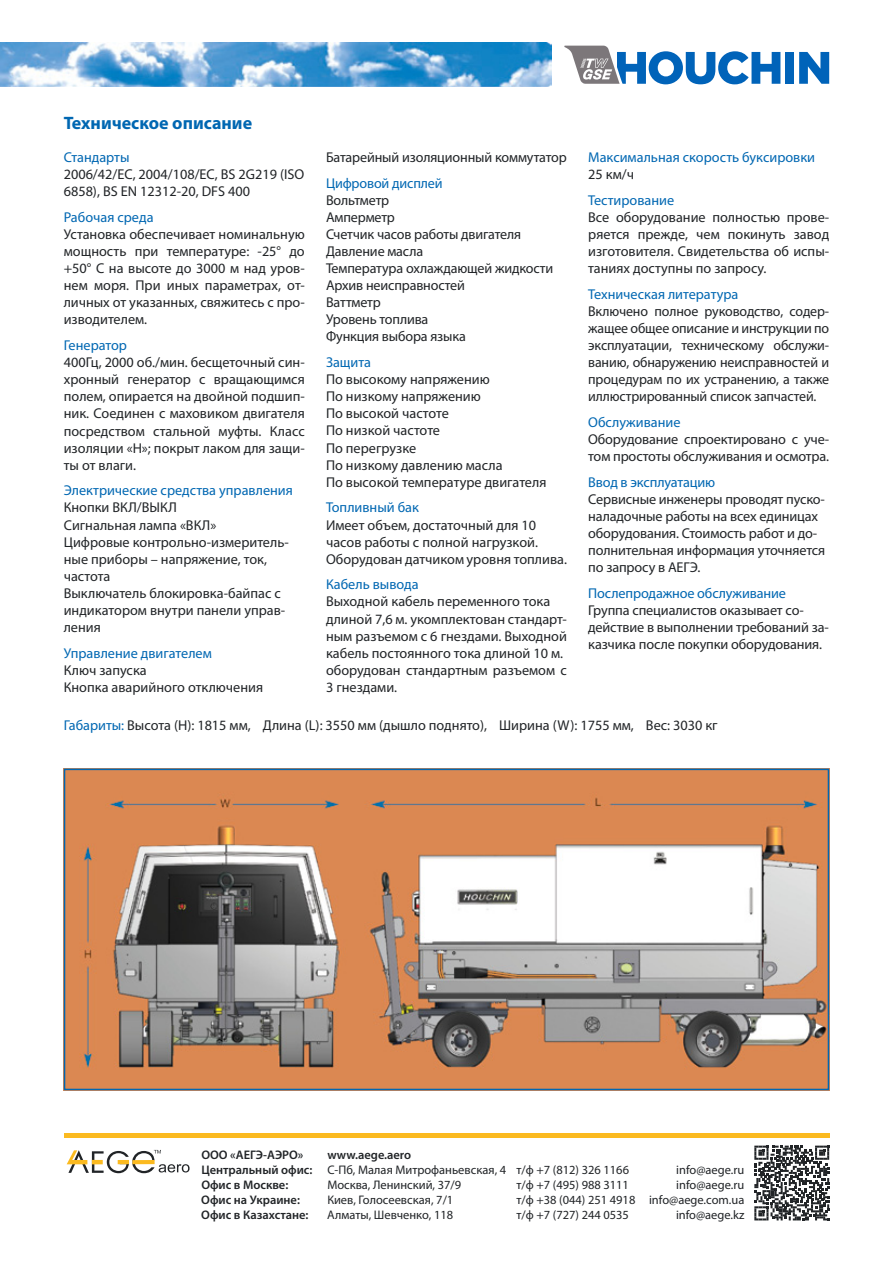
<style>
.page{position:relative;width:893px;height:1263px;background:#fff}
.page>*{position:absolute;margin:0;border:0;box-sizing:border-box;transform-origin:0 0}
.t1{font:700 18px "Myriad Pro";color:#0067b2}
.t2{font:14.25px/17.1px "Myriad Pro";color:#212427}
.t3{font:14.25px "Myriad Pro";color:#0067b2}
.t4{font:12.45px/15px "Myriad Pro";color:#212427}
.t5{font:600 12.45px "Myriad Pro";color:#212427}
.s1{color:#0067b2}
.s2{font-weight:600}
</style>
<div class="page">
<img style="left:67px;top:772px;width:759px;height:315px">
<div style="left:64px;top:769px;width:765px;height:321px;border:2px solid #0067b2"></div>
<svg style="left:754px;top:1145px;width:75px;height:75px"></svg>
<img style="left:0;top:42px;width:552px;height:44px">
<div style="left:785px;top:52px;width:9px;height:32px;background:#0063b9"></div>
<svg style="left:799px;top:52px;width:30px;height:32px"></svg>
<svg style="left:564px;top:46px;width:216px;height:38px"></svg>
<svg style="left:67px;top:1150px;width:123px;height:23px"></svg>
<div style="left:64px;top:1133px;width:765px;height:5px;background:#fbba20"></div>
<p class="t1" style="left:64px;top:111px;width:190px">Техническое описание</p>
<p class="t3" style="left:64px;top:148px;width:67px">Стандарты</p>
<p class="t2" style="left:64px;top:165px;width:242px">2006/42/EC, 2004/108/EC, BS 2G219 (ISO<br>6858), BS EN 12312-20, DFS 400</p>
<p class="t3" style="left:64px;top:208px;width:91px">Рабочая среда</p>
<p class="t2" style="left:64px;top:225px;width:243px;text-align:justify">Установка обеспечивает номинальную мощность при температуре: -25° до +50° С на высоте до 3000 м над уров&shy;нем моря. При иных параметрах, от&shy;личных от указанных, свяжитесь с про&shy;изводителем.</p>
<p class="t3" style="left:64px;top:336px;width:65px">Генератор</p>
<p class="t2" style="left:64px;top:353px;width:243px;text-align:justify">400Гц, 2000 об./мин. бесщеточный син&shy;хронный генератор с вращающимся полем, опирается на двойной подшип&shy;ник. Соединен с маховиком двигателя посредством стальной муфты. Класс изоляции «H»; покрыт лаком для защи&shy;ты от влаги.</p>
<p class="t3" style="left:64px;top:482px;width:231px">Электрические средства управления</p>
<p class="t2" style="left:64px;top:499px;width:227px">Кнопки ВКЛ/ВЫКЛ<br>Сигнальная лампа «ВКЛ»<br>Цифровые контрольно-измеритель&shy;ные приборы – напряжение, ток, частота<br>Выключатель блокировка-байпас с индикатором внутри панели управ&shy;ления</p>
<p class="t3" style="left:64px;top:644px;width:150px">Управление двигателем</p>
<p class="t2" style="left:64px;top:661px;width:201px">Ключ запуска<br>Кнопка аварийного отключения</p>
<p class="t2" style="left:326px;top:148px;width:242px">Батарейный изоляционный коммутатор</p>
<p class="t3" style="left:326px;top:174px;width:118px">Цифровой дисплей</p>
<p class="t2" style="left:326px;top:191px;width:229px">Вольтметр<br>Амперметр<br>Счетчик часов работы двигателя<br>Давление масла<br>Температура охлаждающей жидкости<br>Архив неисправностей<br>Ваттметр<br>Уровень топлива<br>Функция выбора языка</p>
<p class="t3" style="left:326px;top:353px;width:46px">Защита</p>
<p class="t2" style="left:326px;top:371px;width:222px">По высокому напряжению<br>По низкому напряжению<br>По высокой частоте<br>По низкой частоте<br>По перегрузке<br>По низкому давлению масла<br>По высокой температуре двигателя</p>
<p class="t3" style="left:326px;top:499px;width:94px">Топливный бак</p>
<p class="t2" style="left:326px;top:516px;width:242px">Имеет объем, достаточный для 10 часов работы с полной нагрузкой.<br>Оборудован датчиком уровня топлива.</p>
<p class="t3" style="left:326px;top:576px;width:94px">Кабель вывода</p>
<p class="t2" style="left:326px;top:593px;width:242px">Выходной кабель переменного тока длиной 7,6 м. укомплектован стандарт&shy;ным разъемом с 6 гнездами. Выходной кабель постоянного тока длиной 10 м. оборудован стандартным разъемом с<br>3 гнездами.</p>
<p class="t3" style="left:588px;top:148px;width:228px">Максимальная скорость буксировки</p>
<p class="t2" style="left:588px;top:165px;width:47px">25 км/ч</p>
<p class="t3" style="left:588px;top:191px;width:87px">Тестирование</p>
<p class="t2" style="left:588px;top:208px;width:242px;text-align:justify">Все оборудование полностью прове&shy;ряется прежде, чем покинуть завод изготовителя. Свидетельства об испы&shy;таниях доступны по запросу.</p>
<p class="t3" style="left:588px;top:285px;width:152px">Техническая литература</p>
<p class="t2" style="left:588px;top:302px;width:242px;text-align:justify">Включено полное руководство, содер&shy;жащее общее описание и инструкции по эксплуатации, техническому обслужи&shy;ванию, обнаружению неисправностей и процедурам по их устранению, а также иллюстрированный список запчастей.</p>
<p class="t3" style="left:588px;top:413px;width:94px">Обслуживание</p>
<p class="t2" style="left:588px;top:430px;width:242px">Оборудование спроектировано с уче&shy;том простоты обслуживания и осмотра.</p>
<p class="t3" style="left:588px;top:473px;width:129px">Ввод в эксплуатацию</p>
<p class="t2" style="left:588px;top:490px;width:239px">Сервисные инженеры проводят пуско&shy;наладочные работы на всех единицах оборудования. Стоимость работ и до&shy;полнительная информация уточняется по запросу в АЕГЭ.</p>
<p class="t3" style="left:588px;top:584px;width:199px">Послепродажное обслуживание</p>
<p class="t2" style="left:588px;top:601px;width:242px">Группа специалистов оказывает со&shy;действие в выполнении требований за&shy;казчика после покупки оборудования.</p>
<p class="t2" style="left:64px;top:716px;width:655px"><span class="s1">Габариты:</span> Высота (Н): 1815 мм, Длина (L): 3550 мм (дышло поднято), Ширина (W): 1755 мм, Вес: 3030 кг</p>
<p class="t5" style="left:201px;top:1147px;width:104px">ООО «АЕГЭ-АЭРО»</p>
<p class="t4" style="left:201px;top:1147px;width:429px;text-indent:126px"><span class="s2">www.aege.aero<br>Центральный офис:</span> С-Пб, Малая Митрофаньевская, 4 т/ф +7 (812) 326 1166</p>
<p class="t4" style="left:676px;top:1162px;width:70px">info@aege.ru</p>
<p class="t5" style="left:201px;top:1177px;width:88px">Офис в Москве:</p>
<p class="t4" style="left:327px;top:1177px;width:135px">Москва, Ленинский, 37/9</p>
<p class="t4" style="left:516px;top:1177px;width:114px">т/ф +7 (495) 988 3111</p>
<p class="t4" style="left:676px;top:1177px;width:70px">info@aege.ru</p>
<p class="t5" style="left:201px;top:1192px;width:100px">Офис на Украине:</p>
<p class="t4" style="left:327px;top:1192px;width:127px">Киев, Голосеевская, 7/1</p>
<p class="t4" style="left:516px;top:1192px;width:229px">т/ф +38 (044) 251 4918 info@aege.com.ua</p>
<p class="t5" style="left:201px;top:1207px;width:109px">Офис в Казахстане:</p>
<p class="t4" style="left:327px;top:1207px;width:127px">Алматы, Шевченко, 118</p>
<p class="t4" style="left:516px;top:1207px;width:114px">т/ф +7 (727) 244 0535</p>
<p class="t4" style="left:676px;top:1207px;width:70px">info@aege.kz</p>
</div>
